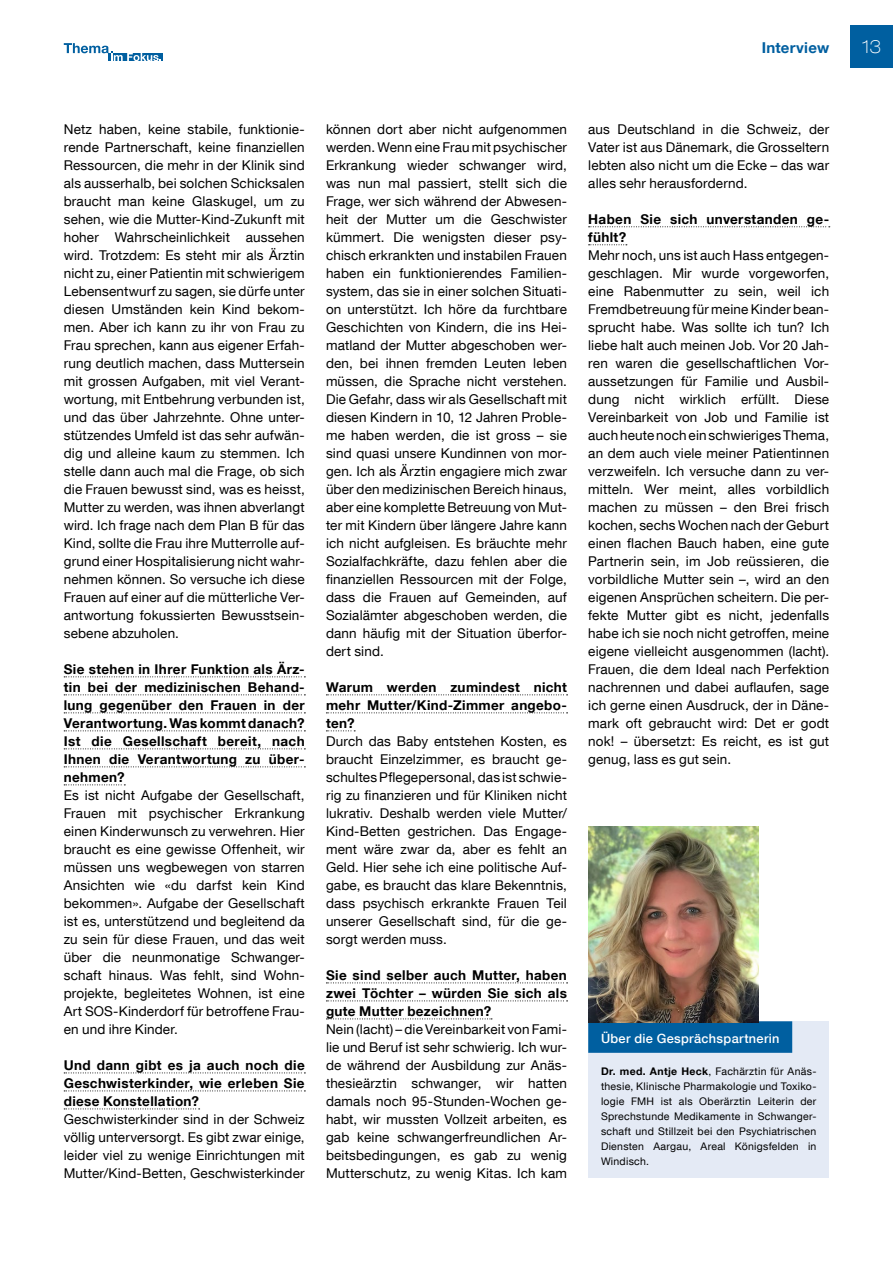
<style>
.page{position:relative;width:893px;height:1263px;background:#fff}
.page>*{position:absolute;margin:0;border:0;box-sizing:border-box;transform-origin:0 0}
.t1{font:100 expanded 18px "Helvetica Neue LT Com";color:#fff}
.t2{font:700 15px "Helvetica Neue LT Com";letter-spacing:.015em;color:#005fa0}
.t3{font:13.5px/18px "Helvetica Neue LT Com";letter-spacing:.01em;color:#000;text-align:justify}
.t4{font:700 13.5px/18px "Helvetica Neue LT Com";letter-spacing:.025em;color:#000;text-align:justify}
.t5{font:500 12.75px "Helvetica Neue LT Com";letter-spacing:.025em;color:#fff}
.t6{font:10.5px/15px "Helvetica Neue LT Com";letter-spacing:.025em;color:#000;text-align:justify}
.s1{font-weight:700}
</style>
<div class="page">
<div style="left:109px;top:53px;width:54px;height:8px;background:#005fa0"></div>
<svg style="left:64px;top:43px;width:97px;height:18px"></svg>
<div style="left:850px;top:26px;width:43px;height:42px;background:#005fa0"></div>
<svg style="left:64px;top:676px;width:241px;height:1px"></svg>
<svg style="left:64px;top:694px;width:241px;height:1px"></svg>
<svg style="left:64px;top:712px;width:241px;height:1px"></svg>
<svg style="left:64px;top:730px;width:241px;height:1px"></svg>
<svg style="left:64px;top:748px;width:241px;height:1px"></svg>
<svg style="left:64px;top:766px;width:241px;height:1px"></svg>
<svg style="left:64px;top:784px;width:61px;height:1px"></svg>
<svg style="left:64px;top:1072px;width:241px;height:1px"></svg>
<svg style="left:64px;top:1090px;width:241px;height:1px"></svg>
<svg style="left:64px;top:1108px;width:136px;height:1px"></svg>
<svg style="left:326px;top:694px;width:242px;height:1px"></svg>
<svg style="left:326px;top:712px;width:242px;height:1px"></svg>
<svg style="left:326px;top:730px;width:29px;height:1px"></svg>
<svg style="left:326px;top:982px;width:242px;height:1px"></svg>
<svg style="left:326px;top:1000px;width:242px;height:1px"></svg>
<svg style="left:326px;top:1018px;width:166px;height:1px"></svg>
<svg style="left:589px;top:226px;width:241px;height:1px"></svg>
<svg style="left:589px;top:244px;width:38px;height:1px"></svg>
<div style="left:588px;top:1021px;width:241px;height:157px;background:#e4eaf5"></div>
<div style="left:588px;top:1021px;width:204px;height:32px;background:#005fa0"></div>
<img style="left:588px;top:827px;width:170px;height:195px">
<p class="t2" style="left:762px;top:38px;width:69px">Interview</p>
<h1 class="t1" style="left:862px;top:36px;width:20px">13</h1>
<p class="t3" style="left:64px;top:120px;width:242px">Netz haben, keine stabile, funktionie&shy;rende Partnerschaft, keine finanziellen Ressourcen, die mehr in der Klinik sind als ausserhalb, bei solchen Schicksalen braucht man keine Glaskugel, um zu sehen, wie die Mutter-Kind-Zukunft mit hoher Wahrscheinlichkeit aussehen wird. Trotzdem: Es steht mir als Ärztin nicht zu, einer Patientin mit schwierigem Lebensentwurf zu sagen, sie dürfe unter diesen Umständen kein Kind bekom&shy;men. Aber ich kann zu ihr von Frau zu Frau sprechen, kann aus eigener Erfah&shy;rung deutlich machen, dass Muttersein mit grossen Aufgaben, mit viel Verant&shy;wortung, mit Entbehrung verbunden ist, und das über Jahrzehnte. Ohne unter&shy;stützendes Umfeld ist das sehr aufwän&shy;dig und alleine kaum zu stemmen. Ich stelle dann auch mal die Frage, ob sich die Frauen bewusst sind, was es heisst, Mutter zu werden, was ihnen abverlangt wird. Ich frage nach dem Plan B für das Kind, sollte die Frau ihre Mutterrolle auf&shy;grund einer Hospitalisierung nicht wahr&shy;nehmen können. So versuche ich diese Frauen auf einer auf die mütterliche Ver&shy;antwortung fokussierten Bewusstsein&shy;sebene abzuholen.</p>
<p class="t4" style="left:64px;top:659px;width:242px">Sie stehen in Ihrer Funktion als Ärz&shy;tin bei der medizinischen Behand&shy;lung gegenüber den Frauen in der Verantwortung. Was kommt danach?<br>Ist die Gesellschaft bereit, nach Ihnen die Verantwortung zu über&shy;nehmen?</p>
<p class="t3" style="left:64px;top:786px;width:242px">Es ist nicht Aufgabe der Gesellschaft, Frauen mit psychischer Erkrankung einen Kinderwunsch zu verwehren. Hier braucht es eine gewisse Offenheit, wir müssen uns wegbewegen von starren Ansichten wie «du darfst kein Kind bekommen». Aufgabe der Gesellschaft ist es, unterstützend und begleitend da zu sein für diese Frauen, und das weit über die neunmonatige Schwanger&shy;schaft hinaus. Was fehlt, sind Wohn&shy;projekte, begleitetes Wohnen, ist eine Art SOS-Kinderdorf für betroffene Frau&shy;en und ihre Kinder.</p>
<p class="t4" style="left:64px;top:1055px;width:242px">Und dann gibt es ja auch noch die Geschwisterkinder, wie erleben Sie diese Konstellation?</p>
<p class="t3" style="left:64px;top:1109px;width:242px">Geschwisterkinder sind in der Schweiz völlig unterversorgt. Es gibt zwar einige, leider viel zu wenige Einrichtungen mit Mutter/Kind-Betten, Geschwisterkinder</p>
<p class="t3" style="left:326px;top:120px;width:242px">können dort aber nicht aufgenommen werden. Wenn eine Frau mit psychischer Erkrankung wieder schwanger wird, was nun mal passiert, stellt sich die Frage, wer sich während der Abwesen&shy;heit der Mutter um die Geschwister kümmert. Die wenigsten dieser psy&shy;chisch erkrankten und instabilen Frauen haben ein funktionierendes Familien&shy;system, das sie in einer solchen Situati&shy;on unterstützt. Ich höre da furchtbare Geschichten von Kindern, die ins Hei&shy;matland der Mutter abgeschoben wer&shy;den, bei ihnen fremden Leuten leben müssen, die Sprache nicht verstehen.<br>Die Gefahr, dass wir als Gesellschaft mit diesen Kindern in 10, 12 Jahren Proble&shy;me haben werden, die ist gross – sie sind quasi unsere Kundinnen von mor&shy;gen. Ich als Ärztin engagiere mich zwar über den medizinischen Bereich hinaus, aber eine komplette Betreuung von Mut&shy;ter mit Kindern über längere Jahre kann ich nicht aufgleisen. Es bräuchte mehr Sozialfachkräfte, dazu fehlen aber die finanziellen Ressourcen mit der Folge, dass die Frauen auf Gemeinden, auf Sozialämter abgeschoben werden, die dann häufig mit der Situation überfor&shy;dert sind.</p>
<p class="t4" style="left:326px;top:677px;width:242px">Warum werden zumindest nicht mehr Mutter/Kind-Zimmer angebo&shy;ten?</p>
<p class="t3" style="left:326px;top:732px;width:242px">Durch das Baby entstehen Kosten, es braucht Einzelzimmer, es braucht ge&shy;schultes Pflegepersonal, das ist schwie&shy;rig zu finanzieren und für Kliniken nicht lukrativ. Deshalb werden viele Mutter/ Kind-Betten gestrichen. Das Engage&shy;ment wäre zwar da, aber es fehlt an Geld. Hier sehe ich eine politische Auf&shy;gabe, es braucht das klare Bekenntnis, dass psychisch erkrankte Frauen Teil unserer Gesellschaft sind, für die ge&shy;sorgt werden muss.</p>
<p class="t4" style="left:326px;top:965px;width:242px">Sie sind selber auch Mutter, haben zwei Töchter – würden Sie sich als gute Mutter bezeichnen?</p>
<p class="t3" style="left:326px;top:1019px;width:242px">Nein (lacht) – die Vereinbarkeit von Fami&shy;lie und Beruf ist sehr schwierig. Ich wur&shy;de während der Ausbildung zur Anäs&shy;thesieärztin schwanger, wir hatten damals noch 95-Stunden-Wochen ge&shy;habt, wir mussten Vollzeit arbeiten, es gab keine schwangerfreundlichen Ar&shy;beitsbedingungen, es gab zu wenig Mutterschutz, zu wenig Kitas. Ich kam</p>
<p class="t3" style="left:588px;top:120px;width:242px">aus Deutschland in die Schweiz, der Vater ist aus Dänemark, die Grosseltern lebten also nicht um die Ecke – das war alles sehr herausfordernd.</p>
<p class="t4" style="left:588px;top:210px;width:242px">Haben Sie sich unverstanden ge&shy;fühlt?</p>
<p class="t3" style="left:588px;top:246px;width:242px">Mehr noch, uns ist auch Hass entgegen&shy;geschlagen. Mir wurde vorgeworfen, eine Rabenmutter zu sein, weil ich Fremdbetreuung für meine Kinder bean&shy;sprucht habe. Was sollte ich tun? Ich liebe halt auch meinen Job. Vor 20 Jah&shy;ren waren die gesellschaftlichen Vor&shy;aussetzungen für Familie und Ausbil&shy;dung nicht wirklich erfüllt. Diese Vereinbarkeit von Job und Familie ist auch heute noch ein schwieriges Thema, an dem auch viele meiner Patientinnen verzweifeln. Ich versuche dann zu ver&shy;mitteln. Wer meint, alles vorbildlich machen zu müssen – den Brei frisch kochen, sechs Wochen nach der Geburt einen flachen Bauch haben, eine gute Partnerin sein, im Job reüssieren, die vorbildliche Mutter sein –, wird an den eigenen Ansprüchen scheitern. Die per&shy;fekte Mutter gibt es nicht, jedenfalls habe ich sie noch nicht getroffen, meine eigene vielleicht ausgenommen (lacht).<br>Frauen, die dem Ideal nach Perfektion nachrennen und dabei auflaufen, sage ich gerne einen Ausdruck, der in Däne&shy;mark oft gebraucht wird: Det er godt nok! – übersetzt: Es reicht, es ist gut genug, lass es gut sein.</p>
<p class="t5" style="left:601px;top:1031px;width:180px">Über die Gesprächspartnerin</p>
<p class="t6" style="left:601px;top:1064px;width:217px"><span class="s1">Dr. med. Antje Heck</span>, Fachärztin für Anäs&shy;thesie, Klinische Pharmakologie und Toxiko&shy;logie FMH ist als Oberärztin Leiterin der Sprechstunde Medikamente in Schwanger&shy;schaft und Stillzeit bei den Psychiatrischen Diensten Aargau, Areal Königsfelden in Windisch.</p>
</div>
